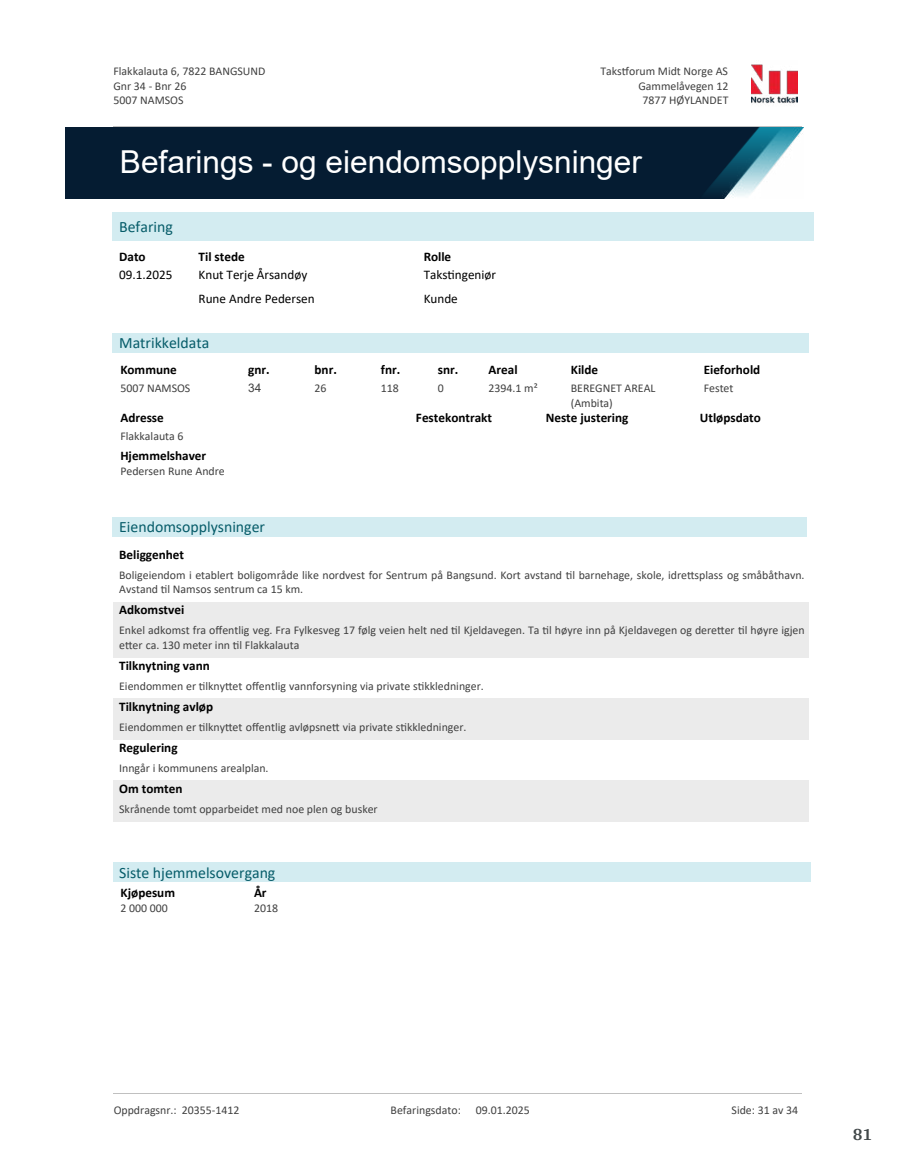
<style>
.page{position:relative;width:915px;height:1172px;background:#fff}
.page>*{position:absolute;margin:0;border:0;box-sizing:border-box;transform-origin:0 0}
.t1{font:31.65px "Arial";color:#fff}
.t2{font:700 18px "Arya";color:#414749}
.t3{font:15.75px "Calibri";color:#065c69}
.t4{font:700 13.2px "Calibri";color:#000}
.t5{font:13.2px "Calibri";color:#000}
.t6{font:11.85px/14.4px "Calibri";color:#404040}
.t7{font:11.85px "Arial";color:#404040}
</style>
<div class="page">
<div style="left:113px;top:212px;width:700px;height:28px;background:#d3ecf1"></div>
<div style="left:113px;top:333px;width:696px;height:19px;background:#d3ecf1"></div>
<div style="left:113px;top:602px;width:695px;height:55px;background:#ebebeb"></div>
<div style="left:113px;top:698px;width:695px;height:41px;background:#ebebeb"></div>
<div style="left:113px;top:781px;width:695px;height:41px;background:#ebebeb"></div>
<div style="left:113px;top:517px;width:694px;height:20px;background:#d3ecf1"></div>
<div style="left:113px;top:862px;width:697px;height:20px;background:#d3ecf1"></div>
<img style="left:65px;top:128px;width:738px;height:71px">
<img style="left:751px;top:64px;width:46px;height:40px">
<hr style="left:113px;top:127px;width:688px;height:1px;background:#c0c0c0">
<hr style="left:113px;top:1093px;width:688px;height:1px;background:#c0c0c0">
<p class="t6" style="left:113px;top:64px;width:153px">Flakkalauta 6, 7822 BANGSUND<br>Gnr 34 - Bnr 26<br>5007 NAMSOS</p>
<p class="t6" style="left:600px;top:64px;width:129px">Taks琀昀orum Midt Norge AS</p>
<p class="t6" style="left:638px;top:78px;width:91px">Gammelåvegen 12</p>
<p class="t6" style="left:642px;top:93px;width:88px">7877 HØYLANDET</p>
<h1 class="t1" style="left:120px;top:141px;width:523px">Befarings - og eiendomsopplysninger</h1>
<h3 class="t3" style="left:119px;top:215px;width:55px">Befaring</h3>
<p class="t4" style="left:119px;top:247px;width:28px">Dato</p>
<p class="t4" style="left:198px;top:247px;width:48px">Til stede</p>
<p class="t4" style="left:423px;top:247px;width:29px">Rolle</p>
<p class="t5" style="left:119px;top:266px;width:55px">09.1.2025</p>
<p class="t5" style="left:198px;top:266px;width:110px">Knut Terje Årsandøy</p>
<p class="t5" style="left:423px;top:266px;width:74px">Taks琀椀ngeniør</p>
<p class="t5" style="left:198px;top:289px;width:118px">Rune Andre Pedersen</p>
<p class="t5" style="left:423px;top:289px;width:36px">Kunde</p>
<h3 class="t3" style="left:119px;top:332px;width:92px">Matrikkeldata</h3>
<p class="t4" style="left:120px;top:361px;width:58px">Kommune</p>
<p class="t6" style="left:120px;top:381px;width:72px">5007 NAMSOS</p>
<p class="t4" style="left:381px;top:361px;width:21px">fnr.</p>
<p class="t6" style="left:381px;top:381px;width:20px">118</p>
<p class="t4" style="left:314px;top:361px;width:24px">bnr.</p>
<p class="t6" style="left:314px;top:381px;width:14px">26</p>
<p class="t4" style="left:488px;top:361px;width:30px">Areal</p>
<p class="t6" style="left:488px;top:381px;width:51px">2394.1 m²</p>
<p class="t4" style="left:248px;top:361px;width:23px">gnr.</p>
<p class="t7" style="left:248px;top:379px;width:15px">34</p>
<p class="t4" style="left:438px;top:361px;width:22px">snr.</p>
<p class="t6" style="left:438px;top:381px;width:8px">0</p>
<p class="t4" style="left:570px;top:361px;width:29px">Kilde</p>
<p class="t6" style="left:570px;top:381px;width:86px">BEREGNET AREAL (Ambita)</p>
<p class="t4" style="left:703px;top:361px;width:58px">Eieforhold</p>
<p class="t6" style="left:703px;top:381px;width:31px">Festet</p>
<p class="t4" style="left:120px;top:409px;width:45px">Adresse</p>
<p class="t6" style="left:120px;top:429px;width:65px">Flakkalauta 6</p>
<p class="t4" style="left:120px;top:446px;width:87px">Hjemmelshaver</p>
<p class="t6" style="left:120px;top:464px;width:106px">Pedersen Rune Andre</p>
<h3 class="t3" style="left:119px;top:516px;width:147px">Eiendomsopplysninger</h3>
<p class="t4" style="left:119px;top:545px;width:66px">Beliggenhet</p>
<p class="t4" style="left:416px;top:409px;width:78px">Festekontrakt</p>
<p class="t4" style="left:545px;top:409px;width:84px">Neste justering</p>
<p class="t4" style="left:699px;top:409px;width:63px">Utløpsdato</p>
<p class="t6" style="left:119px;top:567px;width:686px">Boligeiendom i etablert boligområde like nordvest for Sentrum på Bangsund. Kort avstand 琀椀l barnehage, skole, idre琀琀splass og småbåthavn.<br>Avstand 琀椀l Namsos sentrum ca 15 km.</p>
<p class="t4" style="left:119px;top:601px;width:67px">Adkomstvei</p>
<p class="t6" style="left:119px;top:623px;width:686px">Enkel adkomst fra o昀昀entlig veg. Fra Fylkesveg 17 følg veien helt ned 琀椀l Kjeldavegen. Ta 琀椀l høyre inn på Kjeldavegen og dere琀琀er 琀椀l høyre igjen e琀琀er ca. 130 meter inn 琀椀l Flakkalauta</p>
<p class="t4" style="left:119px;top:656px;width:92px">Tilknytning vann</p>
<p class="t6" style="left:119px;top:678px;width:366px">Eiendommen er 琀椀lkny琀琀et o昀昀entlig vannforsyning via private s琀椀kkledninger.</p>
<p class="t4" style="left:119px;top:697px;width:95px">Tilknytning avløp</p>
<p class="t6" style="left:119px;top:720px;width:349px">Eiendommen er 琀椀lkny琀琀et o昀昀entlig avløpsne琀琀 via private s琀椀kkledninger.</p>
<p class="t4" style="left:119px;top:738px;width:60px">Regulering</p>
<p class="t6" style="left:119px;top:761px;width:151px">Inngår i kommunens arealplan.</p>
<p class="t4" style="left:119px;top:779px;width:65px">Om tomten</p>
<p class="t6" style="left:119px;top:802px;width:260px">Skrånende tomt opparbeidet med noe plen og busker</p>
<h3 class="t3" style="left:119px;top:861px;width:158px">Siste hjemmelsovergang</h3>
<p class="t4" style="left:121px;top:883px;width:56px">Kjøpesum</p>
<p class="t6" style="left:121px;top:900px;width:49px">2 000 000</p>
<p class="t4" style="left:254px;top:883px;width:14px">År</p>
<p class="t6" style="left:254px;top:900px;width:26px">2018</p>
<p class="t6" style="left:114px;top:1103px;width:127px">Oppdragsnr.: 20355-1412</p>
<p class="t6" style="left:390px;top:1103px;width:72px">Befaringsdato:</p>
<p class="t6" style="left:475px;top:1103px;width:55px">09.01.2025</p>
<p class="t6" style="left:731px;top:1103px;width:68px">Side: 31 av 34</p>
<h2 class="t2" style="left:852px;top:1123px;width:21px">81</h2>
</div>
